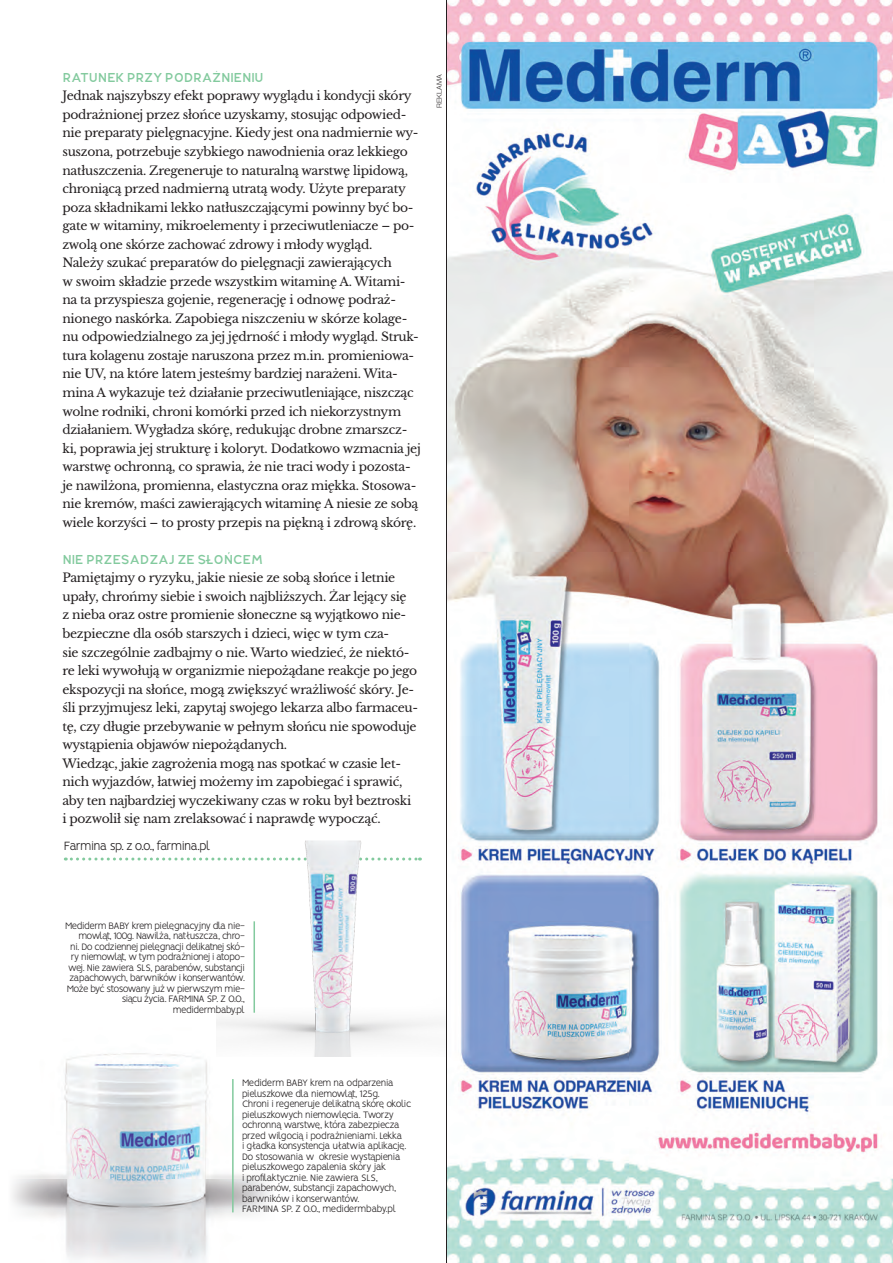
<style>
.page{position:relative;width:893px;height:1263px;background:#fff}
.page>*{position:absolute;margin:0;border:0;box-sizing:border-box;transform-origin:0 0}
.t1{font:300 13.5px "Vision";letter-spacing:-.04em;color:#231f20}
.t2{font:12.3px/18.6px "Libre Baskerville";letter-spacing:-.025em;color:#231f20}
.t3{font:300 10.5px/10.5px "Vision";letter-spacing:-.035em;color:#231f20}
.t4{font:7.5px "Nimbus San Nov TEE";color:#231f20}
.s1{font-family:"Fibon Neue Semi Bold Round";color:#83ca9e}
</style>
<div class="page">
<svg style="left:65px;top:857px;width:150px;height:3px"></svg>
<img style="left:12px;top:1019px;width:257px;height:244px">
<img style="left:217px;top:840px;width:229px;height:216px">
<hr style="left:232px;top:1079px;width:2px;height:133px;background:#83ca9e">
<hr style="left:253px;top:921px;width:2px;height:92px;background:#83ca9e">
<img style="left:446px;top:0;width:447px;height:1263px">
<p class="t2" style="left:62px;top:68px;width:360px"><span class="s1">RATUNEK PRZY PODRAŻNIENIU<br></span>Jednak najszybszy efekt poprawy wyglądu i kondycji skóry podrażnionej przez słońce uzyskamy, stosując odpowied&shy;nie preparaty pielęgnacyjne. Kiedy jest ona nadmiernie wy&shy;suszona, potrzebuje szybkiego nawodnienia oraz lekkiego natłuszczenia. Zregeneruje to naturalną warstwę lipidową, chroniącą przed nadmierną utratą wody. Użyte preparaty poza składnikami lekko natłuszczającymi powinny być bo&shy;gate w witaminy, mikroelementy i przeciwutleniacze – po&shy;zwolą one skórze zachować zdrowy i młody wygląd.<br>Należy szukać preparatów do pielęgnacji zawierających<br>w swoim składzie przede wszystkim witaminę A. Witami&shy;na ta przyspiesza gojenie, regenerację i odnowę podraż&shy;nionego naskórka. Zapobiega niszczeniu w skórze kolage&shy;nu odpowiedzialnego za jej jędrność i młody wygląd. Struk&shy;tura kolagenu zostaje naruszona przez m.in. promieniowa&shy;nie UV, na które latem jesteśmy bardziej narażeni. Wita&shy;mina A wykazuje też działanie przeciwutleniające, niszcząc wolne rodniki, chroni komórki przed ich niekorzystnym działaniem. Wygładza skórę, redukując drobne zmarszcz&shy;ki, poprawia jej strukturę i koloryt. Dodatkowo wzmacnia jej warstwę ochronną, co sprawia, że nie traci wody i pozosta&shy;je nawilżona, promienna, elastyczna oraz miękka. Stosowa&shy;nie kremów, maści zawierających witaminę A niesie ze sobą wiele korzyści – to prosty przepis na piękną i zdrową skórę.</p>
<p class="t2" style="left:62px;top:550px;width:357px"><span class="s1">NIE PRZESADZAJ ZE SŁOŃCEM<br></span>Pamiętajmy o ryzyku, jakie niesie ze sobą słońce i letnie upały, chrońmy siebie i swoich najbliższych. Żar lejący się<br>z nieba oraz ostre promienie słoneczne są wyjątkowo nie&shy;bezpieczne dla osób starszych i dzieci, więc w tym cza-<br>sie szczególnie zadbajmy o nie. Warto wiedzieć, że niektó&shy;re leki wywołują w organizmie niepożądane reakcje po jego ekspozycji na słońce, mogą zwiększyć wrażliwość skóry. Je&shy;śli przyjmujesz leki, zapytaj swojego lekarza albo farmaceu&shy;tę, czy długie przebywanie w pełnym słońcu nie spowoduje wystąpienia objawów niepożądanych.<br>Wiedząc, jakie zagrożenia mogą nas spotkać w czasie let&shy;nich wyjazdów, łatwiej możemy im zapobiegać i sprawić, aby ten najbardziej wyczekiwany czas w roku był beztroski i pozwolił się nam zrelaksować i naprawdę wypocząć.</p>
<p class="t1" style="left:64px;top:838px;width:148px">Farmina sp. z o.o., farmina.pl</p>
<p class="t4" style="left:435px;top:108px;width:35px;rotate:-90deg">REKLAMA</p>
<p class="t3" style="left:65px;top:921px;width:46px">Mediderm BAB</p>
<p class="t3" style="left:67px;top:921px;width:180px;text-align:right">Y krem pielęgnacyjny dla nie-<br>mowląt, 100g. Nawilża, natłuszcza, chro&shy;ni. Do codziennej pielęgnacji delikatnej skó&shy;ry niemowląt, w tym podrażnionej i atopo&shy;wej. Nie zawiera SL S, parabenów, substancji zapachowych, barwników i konserwantów.<br>Może być stosowany już w pierwszym mie&shy;siącu życia. Farmina sp. z o.o., medidermbaby.pl</p>
<p class="t3" style="left:242px;top:1079px;width:171px;text-indent:60px">Y krem na odparzenia pieluszkowe dla niemowląt, 125g.<br>Chroni i regeneruje delikatną skórę okolic pieluszkowych niemowlęcia. Tworzy ochronną warstwę, która zabezpiecza przed wilgocią i podrażnieniami. Lekka<br>i gładka konsystencja ułatwia aplikację.<br>Do stosowania w okresie wystąpienia pieluszkowego zapalenia skóry jak<br>i profilaktycznie. Nie zawiera SLS, parabenów, substancji zapachowych, barwników i konserwantów.<br>Farmina sp. z o.o., medidermbaby.pl</p>
<p class="t3" style="left:242px;top:1079px;width:47px">Mediderm BAB</p>
</div>
